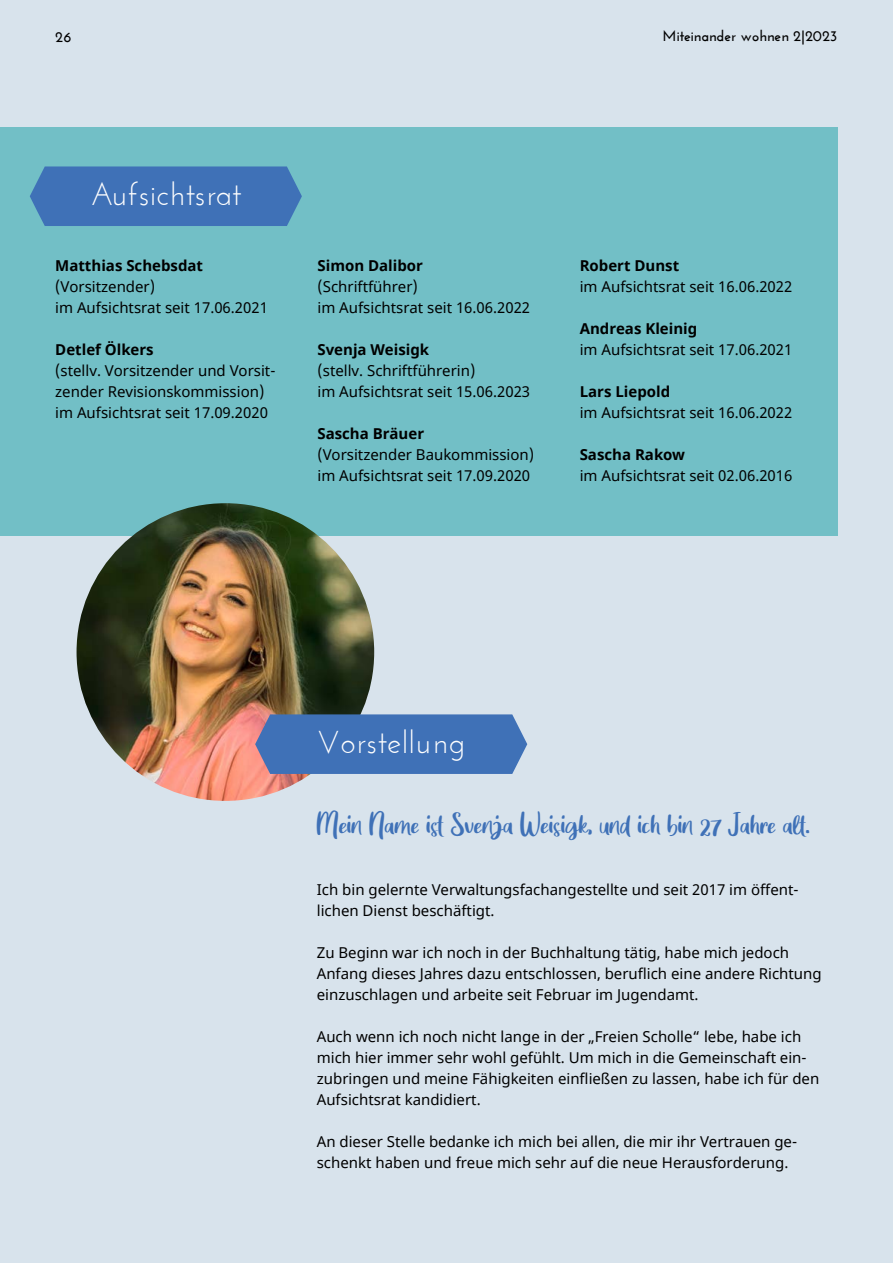
<style>
.page{position:relative;width:893px;height:1263px;background:#d8e3ec}
.page>*{position:absolute;margin:0;border:0;box-sizing:border-box;transform-origin:0 0}
.t1{font:31.5px "Josefin Sans";letter-spacing:.02em;color:#fff}
.t2{font:18px "Great Wishes";color:#3f71b7}
.t3{font:15px/21px "Noto Sans";color:#000}
.t4{font:700 15px "Noto Sans";color:#000}
.t5{font:700 15px "Josefin Sans";color:#000}
</style>
<div class="page">
<div style="left:0;top:128px;width:838px;height:408px;background:#72bfc6"></div>
<img style="left:77px;top:503px;width:297px;height:298px;border-radius:149px">
<svg style="left:255px;top:714px;width:272px;height:60px;background:#4974b6"></svg>
<svg style="left:30px;top:166px;width:272px;height:60px;background:#4275b7"></svg>
<p class="t5" style="left:55px;top:28px;width:17px">26</p>
<p class="t5" style="left:663px;top:27px;width:177px">Miteinander wohnen 2|2023</p>
<h1 class="t1" style="left:90px;top:175px;width:152px">Aufsichtsrat</h1>
<p class="t4" style="left:55px;top:255px;width:149px">Matthias Schebsdat</p>
<p class="t3" style="left:55px;top:277px;width:214px">(Vorsitzender)<br>im Aufsichtsrat seit 17.06.2021</p>
<p class="t4" style="left:55px;top:339px;width:100px">Detlef Ölkers</p>
<p class="t3" style="left:55px;top:361px;width:222px">(stellv. Vorsitzender und Vorsit&shy;zender Revisionskommission) im Aufsichtsrat seit 17.09.2020</p>
<p class="t4" style="left:317px;top:255px;width:107px">Simon Dalibor</p>
<p class="t3" style="left:317px;top:277px;width:214px">(Schriftführer)<br>im Aufsichtsrat seit 16.06.2022</p>
<p class="t4" style="left:317px;top:339px;width:113px">Svenja Weisigk</p>
<p class="t3" style="left:317px;top:361px;width:214px">(stellv. Schriftführerin)<br>im Aufsichtsrat seit 15.06.2023</p>
<p class="t4" style="left:317px;top:423px;width:108px">Sascha Bräuer</p>
<p class="t3" style="left:317px;top:445px;width:218px">(Vorsitzender Baukommission) im Aufsichtsrat seit 17.09.2020</p>
<p class="t4" style="left:580px;top:255px;width:101px">Robert Dunst</p>
<p class="t3" style="left:580px;top:277px;width:214px">im Aufsichtsrat seit 16.06.2022</p>
<p class="t4" style="left:580px;top:318px;width:119px">Andreas Kleinig</p>
<p class="t3" style="left:580px;top:340px;width:214px">im Aufsichtsrat seit 17.06.2021</p>
<p class="t4" style="left:580px;top:381px;width:92px">Lars Liepold</p>
<p class="t3" style="left:580px;top:403px;width:214px">im Aufsichtsrat seit 16.06.2022</p>
<p class="t4" style="left:580px;top:444px;width:107px">Sascha Rakow</p>
<p class="t3" style="left:580px;top:466px;width:214px">im Aufsichtsrat seit 02.06.2016</p>
<h1 class="t1" style="left:317px;top:723px;width:149px">Vorstellung</h1>
<p class="t2" style="left:317px;top:820px;width:495px">Mein Name ist Svenja Weisigk, und ich bin 27 Jahre alt.</p>
<p class="t3" style="left:317px;top:880px;width:483px">Ich bin gelernte Verwaltungsfachangestellte und seit 2017 im öffent&shy;lichen Dienst beschäftigt.</p>
<p class="t3" style="left:317px;top:943px;width:506px">Zu Beginn war ich noch in der Buchhaltung tätig, habe mich jedoch<br>Anfang dieses Jahres dazu entschlossen, beruflich eine andere Richtung einzuschlagen und arbeite seit Februar im Jugendamt.</p>
<p class="t3" style="left:317px;top:1027px;width:504px">Auch wenn ich noch nicht lange in der „Freien Scholle“ lebe, habe ich mich hier immer sehr wohl gefühlt. Um mich in die Gemeinschaft ein&shy;zubringen und meine Fähigkeiten einfließen zu lassen, habe ich für den Aufsichtsrat kandidiert.</p>
<p class="t3" style="left:317px;top:1132px;width:482px">An dieser Stelle bedanke ich mich bei allen, die mir ihr Vertrauen ge&shy;schenkt haben und freue mich sehr auf die neue Herausforderung.</p>
</div>
